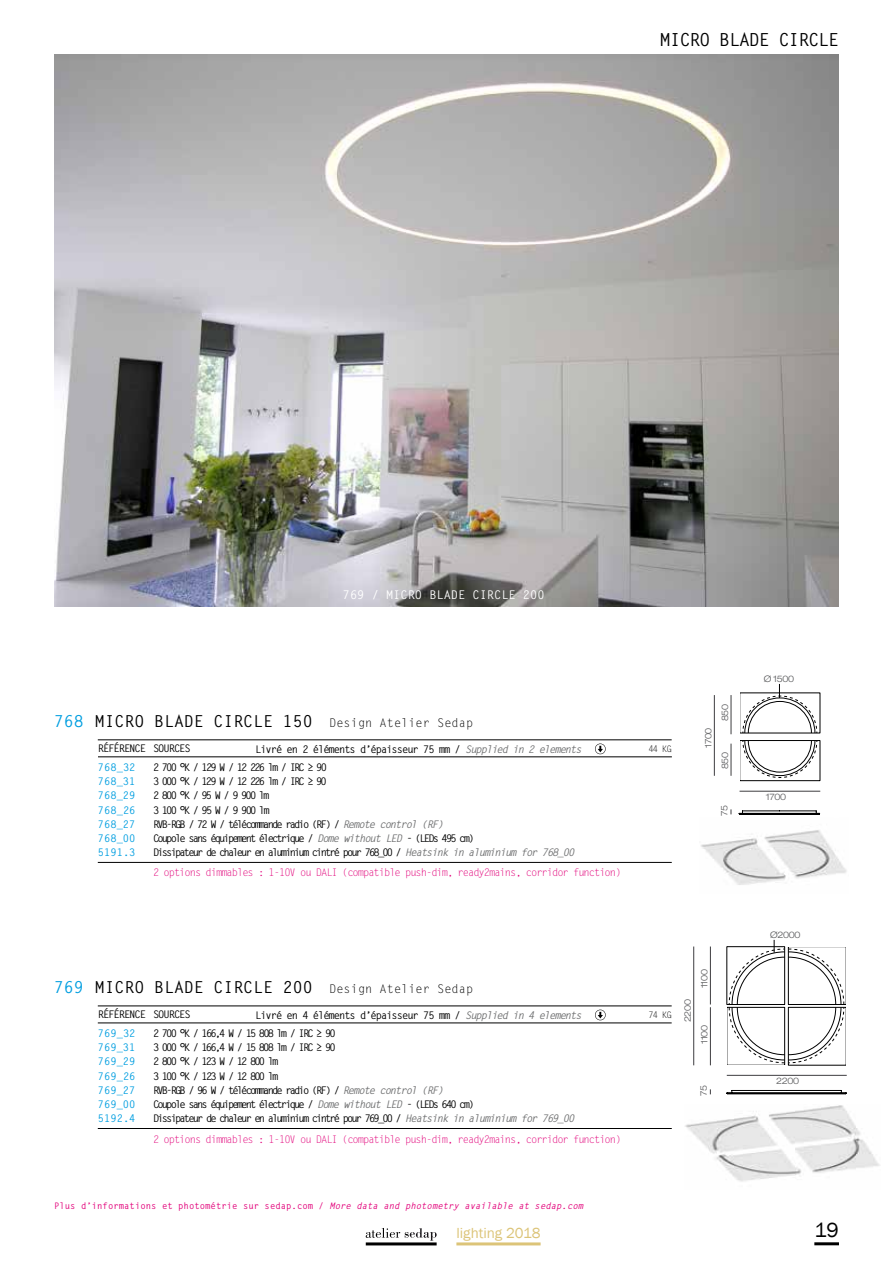
<style>
.page{position:relative;width:893px;height:1263px;background:#fff}
.page>*{position:absolute;margin:0;border:0;box-sizing:border-box;transform-origin:0 0}
.t1{font:21px "Franklin Gothic";color:#000}
.t2{font:700 18px "Letter Gothic Std";letter-spacing:-.05em;color:#000}
.t3{font:700 16.5px "Letter Gothic Std";color:#000}
.t4{font:15px "Franklin Gothic";color:#dcc478}
.t5{font:700 12px "Letter Gothic Std";color:#fff}
.t6{font:700 10.5px "Letter Gothic Std";letter-spacing:-.18em;color:#000}
.t7{font:10.5px "Letter Gothic Std";letter-spacing:-.1em;color:#e2007a}
.t8{font:700 10.5px "Letter Gothic Std";letter-spacing:-.1em;color:#000}
.t9{font:700 10.5px "Letter Gothic Std";color:#009ee0}
.t10{font:700 9px "Letter Gothic Std";color:#e2007a}
.t11{font:300 expanded 9px "Helvetica Neue LT Std";letter-spacing:-.04em;color:#555658}
.t12{font:9px "Letter Gothic Std";letter-spacing:-.1em;color:#000}
.s1{color:#009ee0}
.s2{font-weight:400;font-size:12px}
.s3{font-style:italic;color:#707172}
.s4{font-style:italic}
</style>
<div class="page">
<hr style="left:98px;top:739px;width:574px;height:1px;background:#000">
<hr style="left:98px;top:862px;width:574px;height:1px;background:#000">
<svg style="left:595px;top:743px;width:11px;height:11px"></svg>
<hr style="left:98px;top:1006px;width:574px;height:1px;background:#000">
<hr style="left:98px;top:1023px;width:574px;height:1px;background:#000">
<hr style="left:98px;top:1128px;width:574px;height:1px;background:#000">
<svg style="left:595px;top:1009px;width:11px;height:11px"></svg>
<img style="left:54px;top:54px;width:785px;height:553px">
<img style="left:701px;top:830px;width:146px;height:55px">
<img style="left:685px;top:1105px;width:195px;height:77px">
<hr style="left:727px;top:1075px;width:120px;height:1px;background:#3e3d40">
<hr style="left:693px;top:946px;width:1px;height:119px;background:#3e3d40">
<hr style="left:710px;top:946px;width:1px;height:58px;background:#3e3d40">
<hr style="left:710px;top:1007px;width:1px;height:58px;background:#3e3d40">
<svg style="left:726px;top:940px;width:120px;height:126px"></svg>
<hr style="left:732px;top:1090px;width:55px;height:1px;background:#000">
<hr style="left:787px;top:1090px;width:54px;height:1px;background:#000">
<hr style="left:727px;top:1093px;width:119px;height:1px;background:#000">
<hr style="left:786px;top:942px;width:64px;height:4px;background:#fff">
<div style="left:721px;top:1006px;width:6px;height:59px;background:#fff"></div>
<div style="left:723px;top:1065px;width:64px;height:7px;background:#fff"></div>
<hr style="left:739px;top:791px;width:81px;height:1px;background:#3e3d40">
<hr style="left:714px;top:695px;width:1px;height:81px;background:#3e3d40">
<hr style="left:731px;top:695px;width:1px;height:39px;background:#3e3d40">
<hr style="left:731px;top:744px;width:1px;height:32px;background:#3e3d40">
<svg style="left:740px;top:684px;width:80px;height:97px"></svg>
<hr style="left:742px;top:811px;width:37px;height:1px;background:#000">
<hr style="left:779px;top:811px;width:37px;height:1px;background:#000">
<hr style="left:739px;top:813px;width:81px;height:1px;background:#000">
<hr style="left:739px;top:814px;width:80px;height:1px;background:#000">
<hr style="left:814px;top:1242px;width:25px;height:3px;background:#000">
<hr style="left:456px;top:1242px;width:85px;height:3px;background:#dcc478">
<hr style="left:366px;top:1242px;width:71px;height:3px;background:#000">
<svg style="left:366px;top:1228px;width:71px;height:13px"></svg>
<hr style="left:98px;top:756px;width:574px;height:1px;background:#000">
<h2 class="t2" style="left:660px;top:29px;width:181px">MICRO BLADE CIRCLE</h2>
<p class="t5" style="left:343px;top:588px;width:203px">769 / MICRO BLADE CIRCLE 200</p>
<p class="t11" style="left:764px;top:673px;width:32px">Ø 1500</p>
<h3 class="t3" style="left:54px;top:711px;width:421px"><span class="s1">768</span> MICRO BLADE CIRCLE 150 <span class="s2">Design Atelier Sedap</span></h3>
<p class="t9" style="left:98px;top:761px;width:39px">768_32</p>
<p class="t6" style="left:153px;top:761px;width:175px">2 700 °K / 129 W / 12 226 lm / IRC ≥ 90</p>
<p class="t9" style="left:98px;top:803px;width:39px">768_26</p>
<p class="t6" style="left:153px;top:803px;width:118px">3 100 °K / 95 W / 9 900 lm</p>
<p class="t9" style="left:98px;top:846px;width:39px">5191.3</p>
<p class="t6" style="left:153px;top:846px;width:423px">Dissipateur de chaleur en aluminium cintré pour 768_00 / <span class="s3">Heatsink in aluminium for 768_00</span></p>
<p class="t8" style="left:98px;top:742px;width:95px">RÉFÉRENCE SOURCES</p>
<p class="t9" style="left:98px;top:775px;width:39px">768_31</p>
<p class="t6" style="left:153px;top:775px;width:175px">3 000 °K / 129 W / 12 226 lm / IRC ≥ 90</p>
<p class="t9" style="left:98px;top:789px;width:39px">768_29</p>
<p class="t6" style="left:153px;top:789px;width:118px">2 800 °K / 95 W / 9 900 lm</p>
<p class="t9" style="left:98px;top:831px;width:39px">768_00</p>
<p class="t6" style="left:153px;top:831px;width:323px">Coupole sans équipement électrique / <span class="s3">Dome without LED</span> - (LEDs 495 cm)</p>
<p class="t7" style="left:153px;top:867px;width:470px">2 options dimmables : 1-10V ou DALI (compatible push-dim, ready2mains, corridor function)</p>
<p class="t8" style="left:255px;top:743px;width:328px">Livré en 2 éléments d’épaisseur 75 mm / <span class="s3">Supplied in 2 elements</span></p>
<p class="t12" style="left:648px;top:744px;width:25px">44 KG</p>
<p class="t9" style="left:98px;top:817px;width:39px">768_27</p>
<p class="t6" style="left:153px;top:817px;width:292px">RVB-RGB / 72 W / télécommande radio (RF) / <span class="s3">Remote control (RF)</span></p>
<p class="t11" style="left:703px;top:748px;width:22px;rotate:-90deg">1700</p>
<p class="t11" style="left:720px;top:721px;width:19px;rotate:-90deg">850</p>
<p class="t11" style="left:720px;top:769px;width:19px;rotate:-90deg">850</p>
<p class="t11" style="left:719px;top:816px;width:12px;rotate:-90deg">75</p>
<h3 class="t3" style="left:54px;top:977px;width:421px"><span class="s1">769</span> MICRO BLADE CIRCLE 200 <span class="s2">Design Atelier Sedap</span></h3>
<p class="t9" style="left:98px;top:1027px;width:39px">769_32</p>
<p class="t6" style="left:153px;top:1027px;width:184px">2 700 °K / 166,4 W / 15 808 lm / IRC ≥ 90</p>
<p class="t9" style="left:98px;top:1069px;width:39px">769_26</p>
<p class="t6" style="left:153px;top:1069px;width:127px">3 100 °K / 123 W / 12 800 lm</p>
<p class="t9" style="left:98px;top:1112px;width:39px">5192.4</p>
<p class="t6" style="left:153px;top:1112px;width:423px">Dissipateur de chaleur en aluminium cintré pour 769_00 / <span class="s3">Heatsink in aluminium for 769_00</span></p>
<p class="t8" style="left:98px;top:1008px;width:95px">RÉFÉRENCE SOURCES</p>
<p class="t9" style="left:98px;top:1041px;width:39px">769_31</p>
<p class="t6" style="left:153px;top:1041px;width:184px">3 000 °K / 166,4 W / 15 808 lm / IRC ≥ 90</p>
<p class="t9" style="left:98px;top:1055px;width:39px">769_29</p>
<p class="t6" style="left:153px;top:1055px;width:127px">2 800 °K / 123 W / 12 800 lm</p>
<p class="t9" style="left:98px;top:1097px;width:39px">769_00</p>
<p class="t6" style="left:153px;top:1097px;width:323px">Coupole sans équipement électrique / <span class="s3">Dome without LED</span> - (LEDs 640 cm)</p>
<p class="t7" style="left:153px;top:1133px;width:470px">2 options dimmables : 1-10V ou DALI (compatible push-dim, ready2mains, corridor function)</p>
<p class="t8" style="left:255px;top:1009px;width:328px">Livré en 4 éléments d’épaisseur 75 mm / <span class="s3">Supplied in 4 elements</span></p>
<p class="t12" style="left:648px;top:1010px;width:25px">74 KG</p>
<p class="t9" style="left:98px;top:1083px;width:39px">769_27</p>
<p class="t6" style="left:153px;top:1083px;width:292px">RVB-RGB / 96 W / télécommande radio (RF) / <span class="s3">Remote control (RF)</span></p>
<p class="t11" style="left:682px;top:1022px;width:24px;rotate:-90deg">2200</p>
<p class="t11" style="left:699px;top:988px;width:20px;rotate:-90deg">1100</p>
<p class="t11" style="left:699px;top:1044px;width:20px;rotate:-90deg">1100</p>
<p class="t11" style="left:698px;top:1096px;width:12px;rotate:-90deg">75</p>
<p class="t10" style="left:54px;top:1200px;width:531px">Plus d’informations et photométrie sur sedap.com / <span class="s4">More data and photometry available at sedap.com</span></p>
<p class="t11" style="left:766px;top:791px;width:22px">1700</p>
<p class="t11" style="left:770px;top:929px;width:32px">Ø2000</p>
<p class="t11" style="left:776px;top:1075px;width:24px">2200</p>
<h3 class="t4" style="left:456px;top:1224px;width:86px">lighting 2018</h3>
<h1 class="t1" style="left:814px;top:1217px;width:26px">19</h1>
</div>
